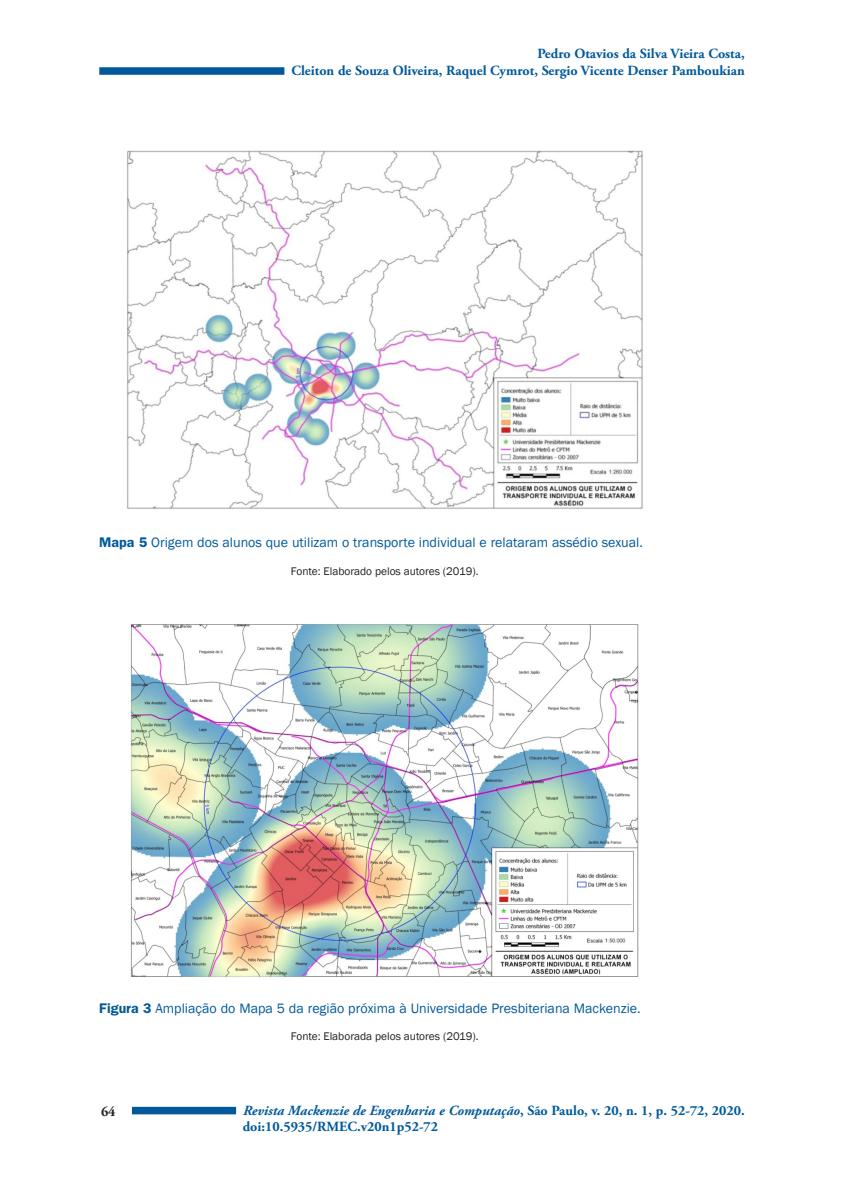
<style>
.page{position:relative;width:844px;height:1191px;background:#fff}
.page>*{position:absolute;margin:0;border:0;box-sizing:border-box;transform-origin:0 0}
.t1{font:700 14px/16.8px "Adobe Garamond Pro";color:#00599b}
.Figura_Titulo{font:14px "Franklin Gothic";color:#00599b}
.t2{font:700 14px "Adobe Garamond Pro";color:#231f20}
.Figura_fonte{font:11.38px "Franklin Gothic";color:#231f20}
.s1{font-weight:600}
.s2{font-style:italic}
</style>
<div class="page">
<div style="left:131px;top:1106px;width:105px;height:8px;background:#00599b"></div>
<div style="left:99px;top:1104px;width:33px;height:27px;background:#fff"></div>
<div style="left:99px;top:67px;width:185px;height:8px;background:#00599b"></div>
<img style="left:127px;top:150px;width:516px;height:359px">
<img style="left:130px;top:623px;width:509px;height:354px">
<p class="t1" style="left:291px;top:46px;width:454px;text-align:right">Pedro Otavios da Silva Vieira Costa,<br>Cleiton de Souza Oliveira, Raquel Cymrot, Sergio Vicente Denser Pamboukian</p>
<p class="Figura_Titulo" style="left:99px;top:534px;width:545px"><span class="s1">Mapa 5</span> Origem dos alunos que utilizam o transporte individual e relataram assédio sexual.</p>
<p class="Figura_fonte" style="left:291px;top:564px;width:189px">Fonte: Elaborado pelos autores (2019).</p>
<p class="Figura_Titulo" style="left:99px;top:999px;width:542px"><span class="s1">Figura 3</span> Ampliação do Mapa 5 da região próxima à Universidade Presbiteriana Mackenzie.</p>
<p class="Figura_fonte" style="left:291px;top:1029px;width:189px">Fonte: Elaborada pelos autores (2019).</p>
<p class="t2" style="left:101px;top:1103px;width:16px">64</p>
<p class="t1" style="left:243px;top:1102px;width:503px"><span class="s2">Revista Mackenzie de Engenharia e Computação</span>, São Paulo, v. 20, n. 1, p. 52-72, 2020. doi:10.5935/RMEC.v20n1p52-72</p>
</div>
